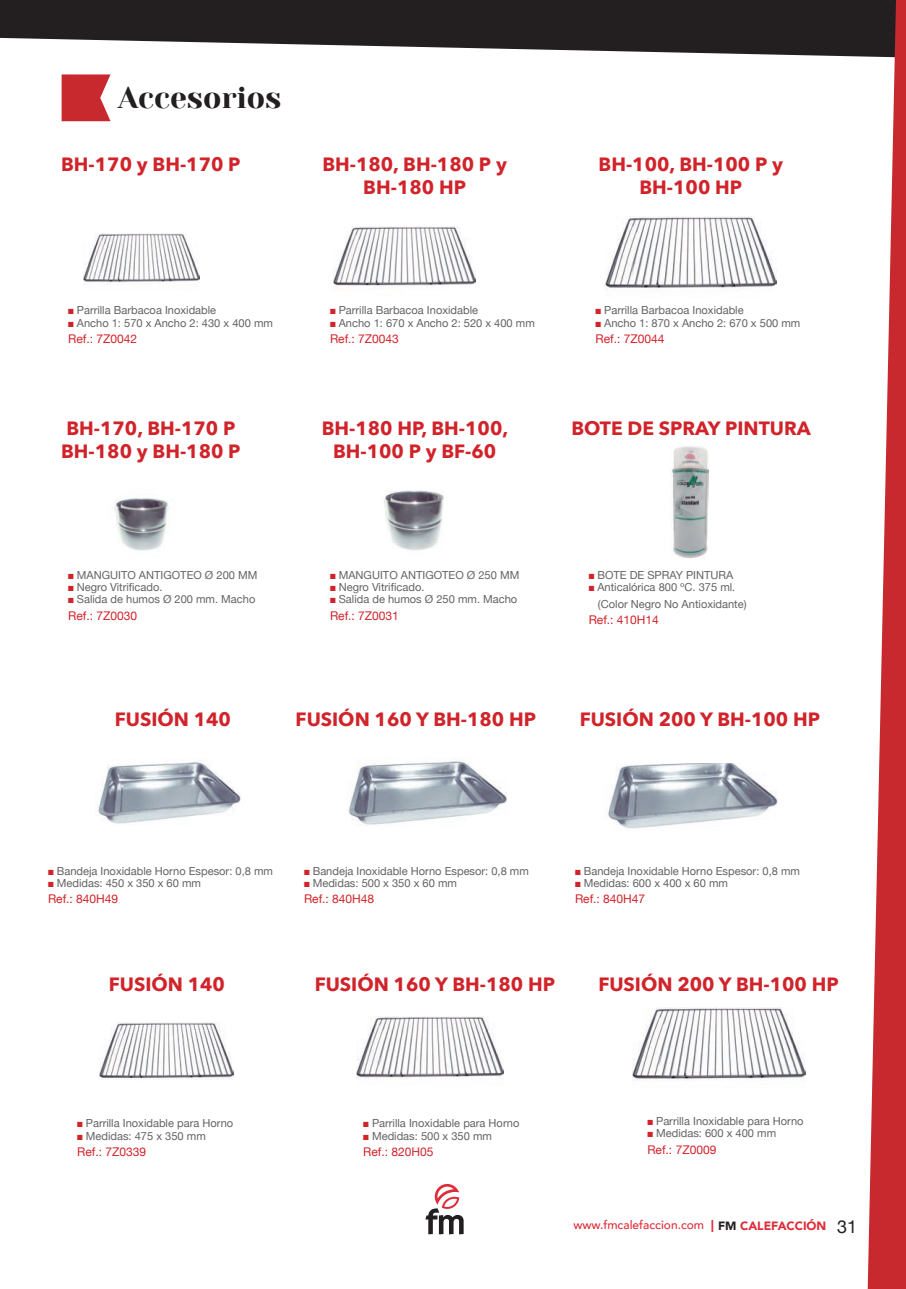
<style>
.page{position:relative;width:906px;height:1289px;background:#fff}
.page>*{position:absolute;margin:0;border:0;box-sizing:border-box;transform-origin:0 0}
.t1{font:30px "Yeseva One";color:#231f20}
.t2{font:700 19.2px/23.1px "Avenir Next";color:#d1232a;text-align:center}
.t3{font:12px "Helvetica Neue";color:#d1232a}
.t4{font:500 12px "Avenir";color:#de2c38}
.t5{font:11.1px/16.5px "Helvetica Neue";color:#636366}
.s1{color:#d1232a}
.s2{font-family:"Univers";font-weight:700}
.s3{font-weight:900;color:#231f20}
.s4{font-weight:900}
.s5{font-family:"Helvetica Neue";font-weight:400;font-size:18px;color:#231f20}
</style>
<div class="page">
<svg style="left:425px;top:1184px;width:38px;height:50px"></svg>
<svg style="left:0;top:0;width:867px;height:57px;fill:#231f20"></svg>
<svg style="left:867px;top:0;width:39px;height:1288px;fill:#c7292f"></svg>
<img style="left:114px;top:498px;width:56px;height:53px">
<img style="left:384px;top:490px;width:60px;height:61px">
<img style="left:83px;top:234px;width:117px;height:51px">
<img style="left:605px;top:216px;width:171px;height:73px">
<img style="left:333px;top:226px;width:142px;height:62px">
<img style="left:98px;top:761px;width:143px;height:63px">
<img style="left:348px;top:757px;width:159px;height:68px">
<img style="left:607px;top:763px;width:171px;height:66px">
<img style="left:670px;top:446px;width:38px;height:112px">
<img style="left:99px;top:1022px;width:135px;height:58px">
<img style="left:356px;top:1016px;width:147px;height:63px">
<img style="left:632px;top:1007px;width:173px;height:74px">
<svg style="left:62px;top:74px;width:48px;height:47px;background:#cc3f44"></svg>
<h1 class="t1" style="left:118px;top:80px;width:165px">Accesorios</h1>
<h2 class="t2" style="left:61px;top:153px;width:181px">BH-170 y BH-170 P</h2>
<h2 class="t2" style="left:322px;top:153px;width:186px">BH-180, BH-180 P y<br>BH-180 HP</h2>
<h2 class="t2" style="left:598px;top:153px;width:186px">BH-100, BH-100 P y<br>BH-100 HP</h2>
<p class="t5" style="left:68px;top:303px;width:150px"><span class="s1">■</span> Parrilla Barbacoa Inoxidable</p>
<p class="t5" style="left:68px;top:315px;width:206px"><span class="s1">■</span> Ancho 1: 570 x Ancho 2: 430 x 400 mm</p>
<p class="t3" style="left:68px;top:330px;width:70px">Ref.: 7Z0042</p>
<p class="t5" style="left:330px;top:303px;width:150px"><span class="s1">■</span> Parrilla Barbacoa Inoxidable</p>
<p class="t5" style="left:330px;top:315px;width:206px"><span class="s1">■</span> Ancho 1: 670 x Ancho 2: 520 x 400 mm</p>
<p class="t3" style="left:330px;top:330px;width:70px">Ref.: 7Z0043</p>
<p class="t5" style="left:595px;top:303px;width:150px"><span class="s1">■</span> Parrilla Barbacoa Inoxidable</p>
<p class="t5" style="left:595px;top:315px;width:206px"><span class="s1">■</span> Ancho 1: 870 x Ancho 2: 670 x 500 mm</p>
<p class="t3" style="left:595px;top:330px;width:70px">Ref.: 7Z0044</p>
<h2 class="t2" style="left:61px;top:417px;width:181px;text-align:left">BH-170, BH-170 P<br>BH-180 y BH-180 P</h2>
<h2 class="t2" style="left:322px;top:417px;width:188px">BH-180 HP, BH-100,<br>BH-100 P y BF-60</h2>
<h2 class="t2" style="left:571px;top:417px;width:241px">BOTE DE SPRAY PINTURA</h2>
<p class="t5" style="left:68px;top:567px;width:191px"><span class="s1">■</span> MANGUITO ANTIGOTEO Ø 200 MM</p>
<p class="t5" style="left:68px;top:579px;width:96px"><span class="s1">■</span> Negro Vitrificado.</p>
<p class="t5" style="left:68px;top:592px;width:189px"><span class="s1">■</span> Salida de humos Ø 200 mm. Macho</p>
<p class="t3" style="left:68px;top:607px;width:70px">Ref.: 7Z0030</p>
<h2 class="t2" style="left:115px;top:707px;width:118px">FUSIÓN 140</h2>
<p class="t5" style="left:330px;top:567px;width:191px"><span class="s1">■</span> MANGUITO ANTIGOTEO Ø 250 MM</p>
<p class="t5" style="left:330px;top:579px;width:96px"><span class="s1">■</span> Negro Vitrificado.</p>
<p class="t5" style="left:330px;top:592px;width:189px"><span class="s1">■</span> Salida de humos Ø 250 mm. Macho</p>
<p class="t3" style="left:330px;top:607px;width:70px">Ref.: 7Z0031</p>
<h2 class="t2" style="left:296px;top:707px;width:242px">FUSIÓN 160 Y BH-180 HP</h2>
<p class="t5" style="left:588px;top:567px;width:146px"><span class="s1">■</span> BOTE DE SPRAY PINTURA</p>
<p class="t5" style="left:598px;top:579px;width:150px;text-indent:-9px"><span class="s1">■</span> Anticalórica 800 ºC. 375 ml. (Color Negro No Antioxidante)</p>
<p class="t3" style="left:588px;top:611px;width:72px">Ref.: 410H14</p>
<h2 class="t2" style="left:579px;top:707px;width:242px">FUSIÓN 200 Y BH-100 HP</h2>
<p class="t5" style="left:48px;top:863px;width:226px"><span class="s1">■</span> Bandeja Inoxidable Horno Espesor: 0,8 mm</p>
<p class="t5" style="left:48px;top:875px;width:154px"><span class="s1">■</span> Medidas: 450 x 350 x 60 mm</p>
<p class="t3" style="left:48px;top:890px;width:72px">Ref.: 840H49</p>
<h2 class="t2" style="left:109px;top:972px;width:118px">FUSIÓN 140</h2>
<p class="t5" style="left:304px;top:863px;width:226px"><span class="s1">■</span> Bandeja Inoxidable Horno Espesor: 0,8 mm</p>
<p class="t5" style="left:304px;top:875px;width:154px"><span class="s1">■</span> Medidas: 500 x 350 x 60 mm</p>
<p class="t3" style="left:304px;top:890px;width:72px">Ref.: 840H48</p>
<p class="t5" style="left:575px;top:863px;width:226px"><span class="s1">■</span> Bandeja Inoxidable Horno Espesor: 0,8 mm</p>
<p class="t5" style="left:575px;top:875px;width:154px"><span class="s1">■</span> Medidas: 600 x 400 x 60 mm</p>
<p class="t3" style="left:575px;top:890px;width:72px">Ref.: 840H47</p>
<h2 class="t2" style="left:315px;top:972px;width:242px">FUSIÓN 160 Y BH-180 HP</h2>
<h2 class="t2" style="left:598px;top:972px;width:242px">FUSIÓN 200 Y BH-100 HP</h2>
<p class="t5" style="left:77px;top:1115px;width:158px"><span class="s1">■</span> Parrilla Inoxidable para Horno</p>
<p class="t5" style="left:77px;top:1127px;width:130px"><span class="s1">■</span> Medidas: 475 x 350 mm</p>
<p class="t3" style="left:77px;top:1143px;width:70px">Ref.: 7Z0339</p>
<p class="t5" style="left:363px;top:1115px;width:158px"><span class="s1">■</span> Parrilla Inoxidable para Horno</p>
<p class="t5" style="left:363px;top:1127px;width:130px"><span class="s1">■</span> Medidas: 500 x 350 mm</p>
<p class="t3" style="left:363px;top:1143px;width:72px">Ref.: 820H05</p>
<p class="t5" style="left:647px;top:1113px;width:158px"><span class="s1">■</span> Parrilla Inoxidable para Horno</p>
<p class="t5" style="left:647px;top:1125px;width:130px"><span class="s1">■</span> Medidas: 600 x 400 mm</p>
<p class="t3" style="left:647px;top:1140px;width:70px">Ref.: 7Z0009</p>
<p class="t4" style="left:573px;top:1214px;width:285px">www.fmcalefaccion.com <span class="s2">|</span> <span class="s3">FM</span> <span class="s4">CALEFACCIÓN</span> <span class="s5">31</span></p>
</div>
